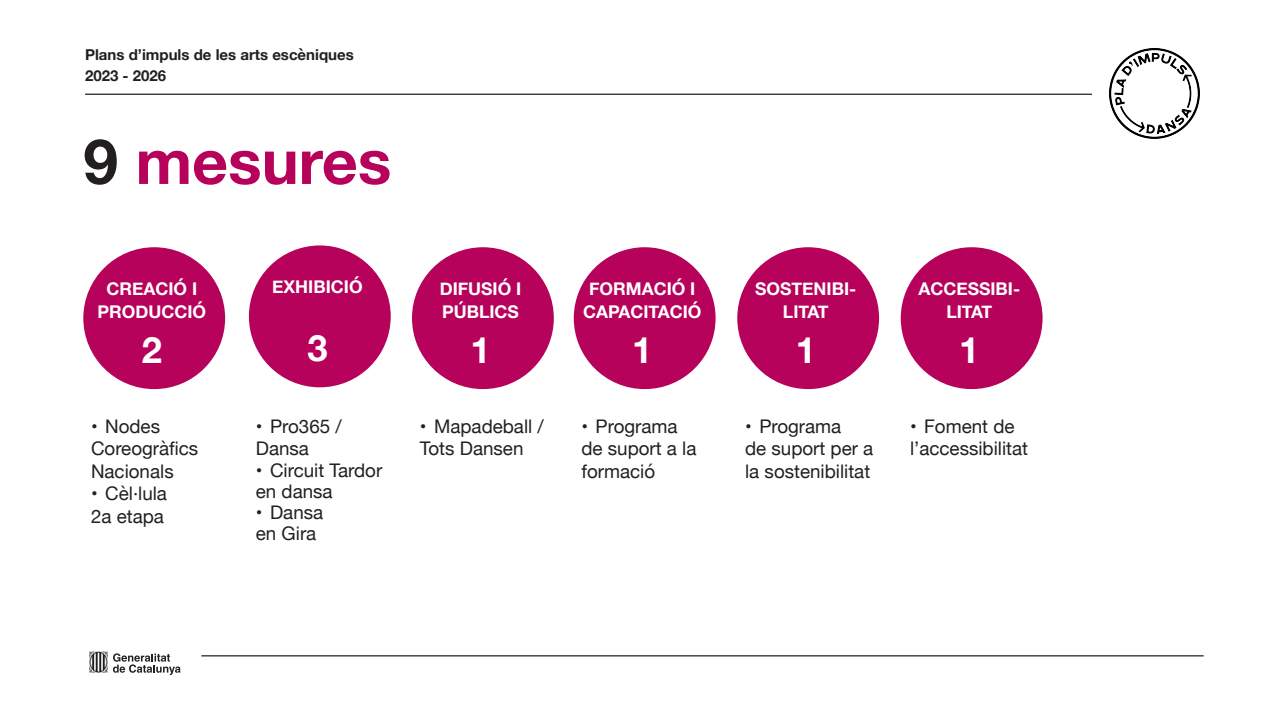
<style>
.page{position:relative;width:1287px;height:720px;background:#fff}
.page>*{position:absolute;margin:0;border:0;box-sizing:border-box;transform-origin:0 0}
.t1{font:700 62.5px "Helvetica Neue";color:#b6025b}
.t2{font:700 36.25px "Helvetica Neue";color:#fff}
.t3{font:18.75px/22.5px "Helvetica Neue";color:#231f20}
.t4{font:700 17.5px/22.5px "Helvetica Neue";color:#fff;text-align:center}
.t5{font:700 15px "Helvetica Neue";color:#231f20}
.s1{color:#231f20}
</style>
<div class="page">
<hr style="left:201px;top:655px;width:1002px;height:1px;background:#231f20">
<hr style="left:85px;top:94px;width:1006px;height:1px;background:#231f20">
<div style="left:83px;top:247px;width:142px;height:142px;background:#b6025b;border-radius:50%"></div>
<div style="left:412px;top:247px;width:141px;height:142px;background:#b6025b;border-radius:50%"></div>
<div style="left:249px;top:245px;width:141px;height:142px;background:#b6025b;border-radius:50%"></div>
<div style="left:573px;top:247px;width:142px;height:142px;background:#b6025b;border-radius:50%"></div>
<div style="left:737px;top:247px;width:142px;height:142px;background:#b6025b;border-radius:50%"></div>
<div style="left:900px;top:247px;width:142px;height:142px;background:#b6025b;border-radius:50%"></div>
<svg style="left:89px;top:651px;width:91px;height:23px"></svg>
<img style="left:1109px;top:48px;width:91px;height:91px">
<p class="t5" style="left:85px;top:43px;width:270px">Plans d’impuls de les arts escèniques</p>
<p class="t5" style="left:85px;top:64px;width:83px">2023 - 2026</p>
<p class="t1" style="left:83px;top:112px;width:309px"><span class="s1">9</span> mesures</p>
<p class="t4" style="left:97px;top:278px;width:110px">CREACIÓ I<br>PRODUCCIÓ</p>
<p class="t2" style="left:142px;top:321px;width:22px">2</p>
<p class="t3" style="left:91px;top:416px;width:109px">• Nodes<br>Coreogràfics<br>Nacionals</p>
<p class="t3" style="left:91px;top:483px;width:77px">• Cèl·lula<br>2a etapa</p>
<p class="t4" style="left:272px;top:276px;width:92px">EXHIBICIÓ</p>
<p class="t2" style="left:307px;top:319px;width:22px">3</p>
<p class="t3" style="left:256px;top:416px;width:87px">• Pro365 /<br>Dansa</p>
<p class="t3" style="left:256px;top:460px;width:128px;line-height:21.2px">• Circuit Tardor en dansa</p>
<p class="t3" style="left:256px;top:502px;width:69px;line-height:21.2px">• Dansa en Gira</p>
<p class="t4" style="left:439px;top:278px;width:83px">DIFUSIÓ I</p>
<p class="t4" style="left:442px;top:300px;width:78px">PÚBLICS</p>
<p class="t2" style="left:470px;top:321px;width:22px">1</p>
<p class="t4" style="left:583px;top:278px;width:120px">FORMACIÓ I<br>CAPACITACIÓ</p>
<p class="t2" style="left:632px;top:321px;width:22px">1</p>
<p class="t4" style="left:755px;top:278px;width:103px">SOSTENIBI-</p>
<p class="t4" style="left:782px;top:300px;width:47px">LITAT</p>
<p class="t2" style="left:795px;top:321px;width:22px">1</p>
<p class="t4" style="left:918px;top:278px;width:103px">ACCESSIBI-</p>
<p class="t4" style="left:946px;top:300px;width:47px">LITAT</p>
<p class="t2" style="left:959px;top:321px;width:22px">1</p>
<p class="t3" style="left:420px;top:416px;width:125px">• Mapadeball /<br>Tots Dansen</p>
<p class="t3" style="left:581px;top:416px;width:116px">• Programa de suport a la formació</p>
<p class="t3" style="left:745px;top:416px;width:130px">• Programa<br>de suport per a la sostenibilitat</p>
<p class="t3" style="left:909px;top:416px;width:120px">• Foment de l’accessibilitat</p>
</div>
